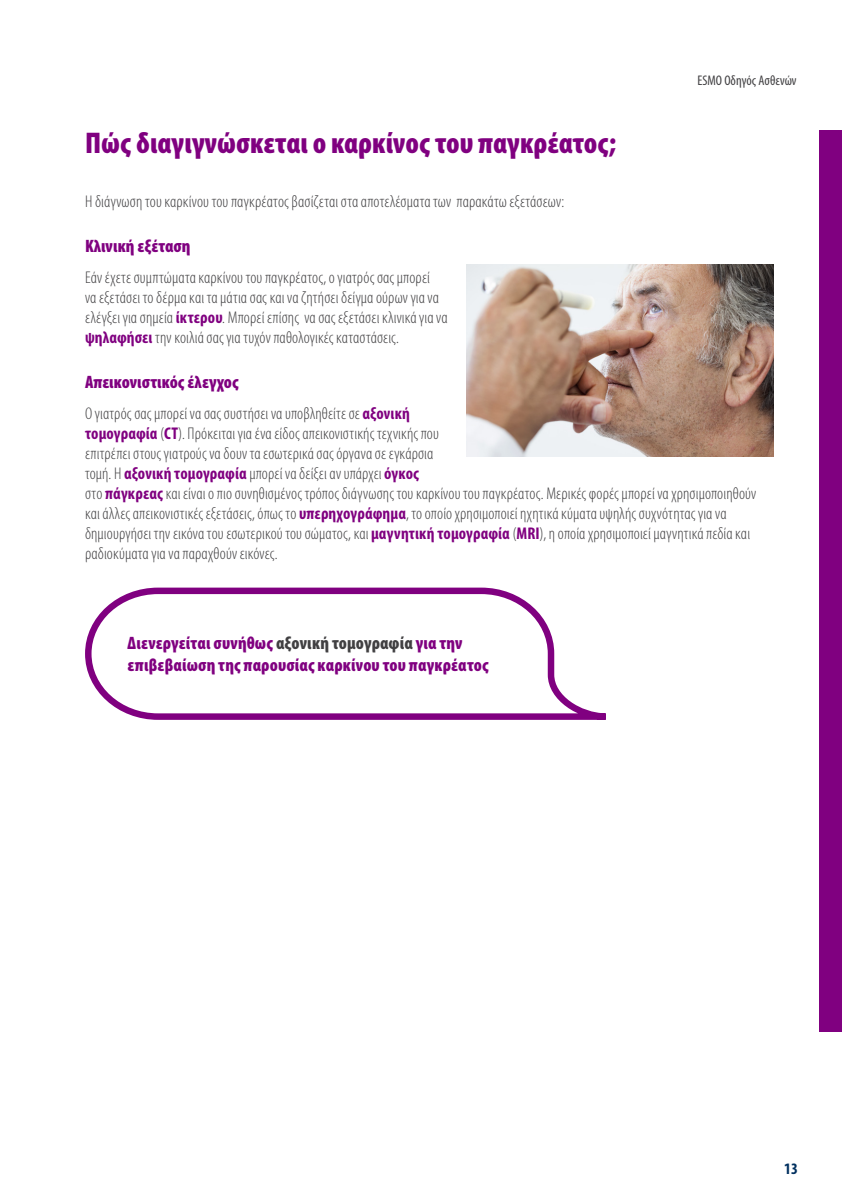
<style>
.page{position:relative;width:842px;height:1191px;background:#fff}
.page>*{position:absolute;margin:0;border:0;box-sizing:border-box;transform-origin:0 0}
.t1{font:900 condensed 30px "Myriad Pro";color:#800080}
.t2{font:900 condensed 18px/22px "Myriad Pro";letter-spacing:.005em;color:#800080}
.t3{font:300 condensed 17px/20px "Myriad Pro";letter-spacing:.01em;color:#414042}
.t4{font:700 condensed 16px "Myriad Pro";color:#00305f}
.t5{font:condensed 14px "Myriad Pro";color:#414042}
.s1{font-weight:700;color:#800080}
.s2{color:#414042}
</style>
<div class="page">
<div style="left:819px;top:130px;width:23px;height:902px;background:#800080"></div>
<svg style="left:85px;top:587px;width:521px;height:133px"></svg>
<img style="left:466px;top:264px;width:308px;height:192px">
<p class="t5" style="left:697px;top:72px;width:101px">ESMO Οδηγός Ασθενών</p>
<h1 class="t1" style="left:85px;top:124px;width:533px">Πώς διαγιγνώσκεται ο καρκίνος του παγκρέατος;</h1>
<p class="t3" style="left:85px;top:191px;width:481px">Η διάγνωση του καρκίνου του παγκρέατος βασίζεται στα αποτελέσματα των παρακάτω εξετάσεων:</p>
<p class="t2" style="left:85px;top:234px;width:107px">Κλινική εξέταση</p>
<p class="t3" style="left:85px;top:267px;width:364px">Εάν έχετε συμπτώματα καρκίνου του παγκρέατος, ο γιατρός σας μπορεί<br>να εξετάσει το δέρμα και τα μάτια σας και να ζητήσει δείγμα ούρων για να ελέγξει για σημεία <span class="s1">ίκτερου</span>. Μπορεί επίσης να σας εξετάσει κλινικά για να <span class="s1">ψηλαφήσει</span> την κοιλιά σας για τυχόν παθολογικές καταστάσεις.</p>
<p class="t2" style="left:85px;top:370px;width:155px">Απεικονιστικός έλεγχος</p>
<p class="t3" style="left:85px;top:403px;width:673px">Ο γιατρός σας μπορεί να σας συστήσει να υποβληθείτε σε <span class="s1">αξονική<br>τομογραφία</span> (<span class="s1">CT</span>). Πρόκειται για ένα είδος απεικονιστικής τεχνικής που<br>επιτρέπει στους γιατρούς να δουν τα εσωτερικά σας όργανα σε εγκάρσια<br>τομή. Η <span class="s1">αξονική τομογραφία</span> μπορεί να δείξει αν υπάρχει <span class="s1">όγκος<br></span>στο <span class="s1">πάγκρεας</span> και είναι ο πιο συνηθισμένος τρόπος διάγνωσης του καρκίνου του παγκρέατος. Μερικές φορές μπορεί να χρησιμοποιηθούν και άλλες απεικονιστικές εξετάσεις, όπως το <span class="s1">υπερηχογράφημα</span>, το οποίο χρησιμοποιεί ηχητικά κύματα υψηλής συχνότητας για να δημιουργήσει την εικόνα του εσωτερικού του σώματος, και <span class="s1">μαγνητική τομογραφία</span> (<span class="s1">MRI</span>), η οποία χρησιμοποιεί μαγνητικά πεδία και ραδιοκύματα για να παραχθούν εικόνες.</p>
<p class="t2" style="left:128px;top:632px;width:363px">Διενεργείται συνήθως <span class="s2">αξονική τομογραφία</span> για την επιβεβαίωση της παρουσίας καρκίνου του παγκρέατος</p>
<p class="t4" style="left:784px;top:1159px;width:15px">13</p>
</div>
